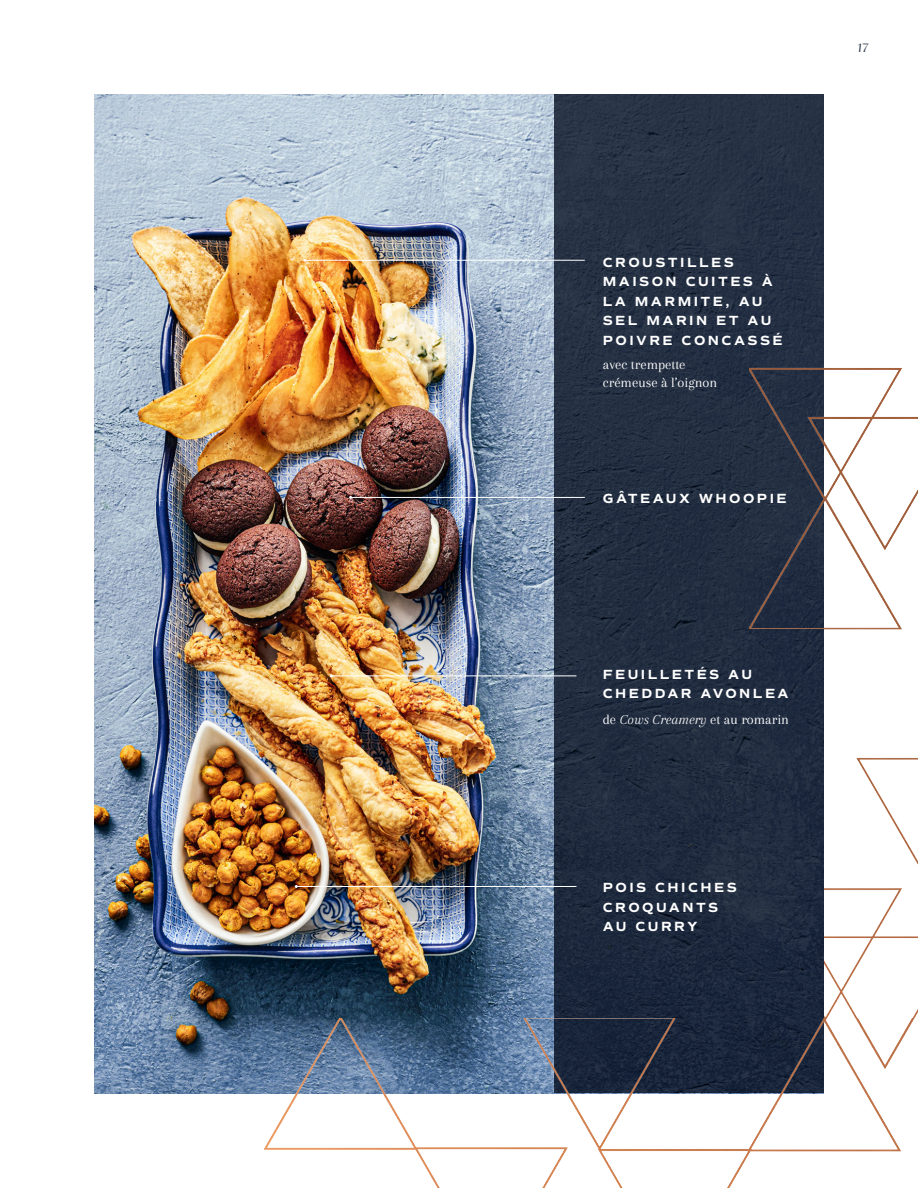
<style>
.page{position:relative;width:918px;height:1188px;background:#fff}
.page>*{position:absolute;margin:0;border:0;box-sizing:border-box;transform-origin:0 0}
.Body_Copy_White{font:14.25px/18px "Arapey";color:#fff}
.H4__No_Space_After{font:700 13.5px/19.5px "Commuters Sans";letter-spacing:.18em;color:#fff}
.t1{font:italic 12px "Quiche Sans";color:#232e40}
.s1{font-style:italic}
</style>
<div class="page">
<img style="left:94px;top:94px;width:460px;height:1000px">
<div style="left:554px;top:94px;width:270px;height:1000px;background:#232e40"></div>
<img style="left:231px;top:1018px;width:684px;height:170px">
<hr style="left:296px;top:886px;width:280px;height:1px;background:#fff">
<hr style="left:331px;top:676px;width:245px;height:1px;background:#fff">
<hr style="left:351px;top:497px;width:234px;height:1px;background:#fff">
<hr style="left:305px;top:260px;width:280px;height:1px;background:#fff">
<img style="left:749px;top:342px;width:169px;height:287px">
<p class="t1" style="left:857px;top:40px;width:13px">17</p>
<p class="H4__No_Space_After" style="left:603px;top:253px;width:181px">CROUSTILLES<br>MAISON CUITES À<br>LA MARMITE, AU<br>SEL MARIN ET AU<br>POIVRE CONCASSÉ</p>
<p class="Body_Copy_White" style="left:603px;top:355px;width:116px">avec trempette crémeuse à l’oignon</p>
<p class="H4__No_Space_After" style="left:603px;top:489px;width:185px">GÂTEAUX WHOOPIE</p>
<p class="H4__No_Space_After" style="left:603px;top:664px;width:187px">FEUILLETÉS AU<br>CHEDDAR AVONLEA</p>
<p class="Body_Copy_White" style="left:603px;top:710px;width:188px">de <span class="s1">Cows Creamery</span> et au romarin</p>
<p class="H4__No_Space_After" style="left:603px;top:878px;width:135px">POIS CHICHES<br>CROQUANTS<br>AU CURRY</p>
</div>
